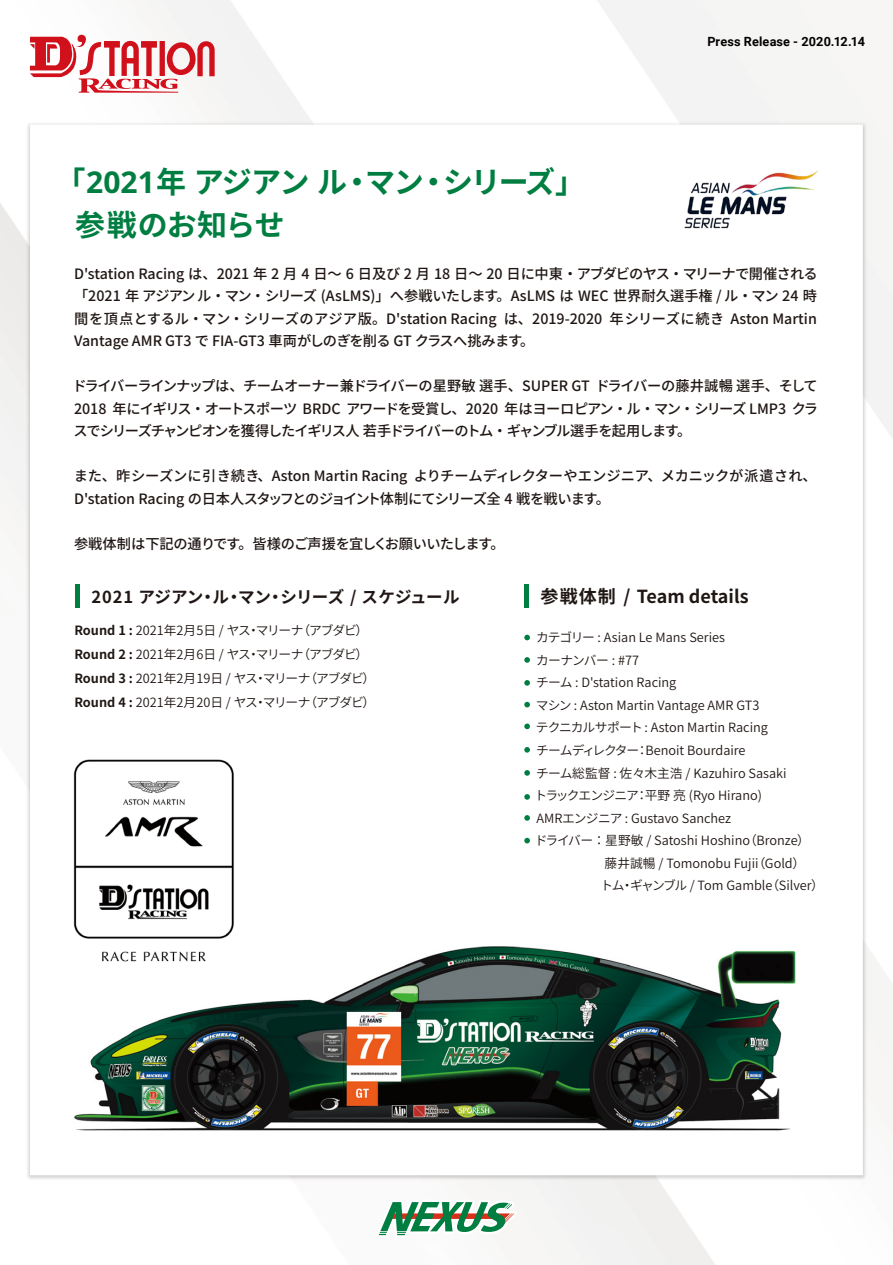
<style>
.page{position:relative;width:893px;height:1265px;background:#fff}
.page>*{position:absolute;margin:0;border:0;box-sizing:border-box;transform-origin:0 0}
.t1{font:700 30px/43.5px "Spica Neue";letter-spacing:-.03em;color:#007e41}
.t2{font:700 18px "Source Han Sans JP";color:#201714}
.t3{font:700 16.5px "Source Han Sans JP";letter-spacing:-.01em;color:#201714}
.t4{font:500 14.25px/22.5px "Source Han Sans JP";letter-spacing:-.02em;color:#201714;text-align:justify}
.t5{font:500 14.25px "Source Han Sans JP";letter-spacing:-.04em;color:#201714}
.t6{font:12.75px/24px "Source Han Sans JP";color:#201714}
.t7{font:12.75px "Source Han Sans JP";letter-spacing:-.04em;color:#201714}
.t8{font:700 12.75px "Roboto";letter-spacing:.01em;color:#040000}
.t9{font:12.75px "Source Han Sans JP";letter-spacing:-.045em;color:#201714}
.s1{font-weight:700}
</style>
<div class="page">
<img style="left:25px;top:121px;width:843px;height:1062px">
<div style="left:30px;top:125px;width:832px;height:1050px;background:#fff"></div>
<svg style="left:376px;top:1199px;width:140px;height:38px"></svg>
<svg style="left:30px;top:33px;width:185px;height:60px"></svg>
<hr style="left:75px;top:584px;width:4px;height:23px;background:#007e41">
<hr style="left:524px;top:584px;width:4px;height:23px;background:#007e41">
<svg style="left:524px;top:634px;width:6px;height:6px"></svg>
<svg style="left:524px;top:657px;width:6px;height:5px"></svg>
<svg style="left:524px;top:680px;width:6px;height:5px"></svg>
<svg style="left:524px;top:702px;width:6px;height:5px"></svg>
<svg style="left:524px;top:723px;width:6px;height:6px"></svg>
<svg style="left:524px;top:747px;width:6px;height:5px"></svg>
<svg style="left:524px;top:770px;width:6px;height:5px"></svg>
<svg style="left:524px;top:794px;width:6px;height:5px"></svg>
<svg style="left:524px;top:815px;width:6px;height:5px"></svg>
<svg style="left:524px;top:837px;width:6px;height:6px"></svg>
<img style="left:684px;top:170px;width:134px;height:59px">
<img style="left:74px;top:946px;width:722px;height:185px">
<img style="left:73px;top:759px;width:166px;height:208px">
<p class="t8" style="left:707px;top:32px;width:159px">Press Release - 2020.12.14</p>
<h1 class="t1" style="left:75px;top:159px;width:511px;text-indent:-20px">「2021年 アジアン ル・マン・シリーズ」参戦のお知らせ</h1>
<p class="t4" style="left:74px;top:263px;width:745px">D'station Racing は、2021 年 2 月 4 日～ 6 日及び 2 月 18 日～ 20 日に中東・アブダビのヤス・マリーナで開催される「2021 年 アジアン ル・マン・シリーズ (AsLMS)」へ参戦いたします。AsLMS は WEC 世界耐久選手権 / ル・マン 24 時間を頂点とするル・マン・シリーズのアジア版。D'station Racing は、2019-2020 年シリーズに続き Aston Martin Vantage AMR GT3 で FIA-GT3 車両がしのぎを削る GT クラスへ挑みます。</p>
<p class="t4" style="left:72px;top:375px;width:747px">ドライバーラインナップは、チームオーナー兼ドライバーの星野敏 選手、SUPER GT ドライバーの藤井誠暢 選手、そして2018 年にイギリス・オートスポーツ BRDC アワードを受賞し、2020 年はヨーロピアン・ル・マン・シリーズ LMP3 クラスでシリーズチャンピオンを獲得したイギリス人 若手ドライバーのトム・ギャンブル選手を起用します。</p>
<p class="t4" style="left:74px;top:465px;width:744px">また、昨シーズンに引き続き、Aston Martin Racing よりチームディレクターやエンジニア、メカニックが派遣され、<br>D'station Racing の日本人スタッフとのジョイント体制にてシリーズ全 4 戦を戦います。</p>
<p class="t5" style="left:74px;top:535px;width:432px">参戦体制は下記の通りです。皆様のご声援を宜しくお願いいたします。</p>
<p class="t3" style="left:91px;top:587px;width:370px">2021 アジアン・ル・マン・シリーズ / スケジュール</p>
<p class="t6" style="left:74px;top:618px;width:302px"><span class="s1">Round 1 :</span> 2021年2月5日 / ヤス・マリーナ（アブダビ）<span class="s1">Round 2 :</span> 2021年2月6日 / ヤス・マリーナ（アブダビ）<span class="s1">Round 3 :</span> 2021年2月19日 / ヤス・マリーナ（アブダビ）<span class="s1">Round 4 :</span> 2021年2月20日 / ヤス・マリーナ（アブダビ）</p>
<p class="t2" style="left:540px;top:586px;width:209px">参戦体制 / Team details</p>
<p class="t6" style="left:536px;top:626px;width:190px">カテゴリー : Asian Le Mans Series</p>
<p class="t9" style="left:536px;top:653px;width:104px">カーナンバー : #77</p>
<p class="t6" style="left:536px;top:671px;width:142px">チーム : D'station Racing</p>
<p class="t6" style="left:535px;top:693px;width:225px">マシン : Aston Martin Vantage AMR GT3</p>
<p class="t6" style="left:536px;top:716px;width:233px">テクニカルサポート : Aston Martin Racing</p>
<p class="t6" style="left:536px;top:738px;width:211px">チームディレクター：Benoit Bourdaire</p>
<p class="t6" style="left:536px;top:761px;width:252px">チーム総監督 : 佐々木主浩 / Kazuhiro Sasaki</p>
<p class="t7" style="left:534px;top:788px;width:229px">トラックエンジニア：平野 亮 (Ryo Hirano)</p>
<p class="t6" style="left:536px;top:806px;width:196px">AMRエンジニア : Gustavo Sanchez</p>
<p class="t6" style="left:535px;top:828px;width:276px">ドライバー ： 星野敏 / Satoshi Hoshino（Bronze）</p>
<p class="t6" style="left:604px;top:851px;width:202px">藤井誠暢 / Tomonobu Fujii（Gold）</p>
<p class="t6" style="left:600px;top:873px;width:225px">トム・ギャンブル / Tom Gamble（Silver）</p>
</div>
